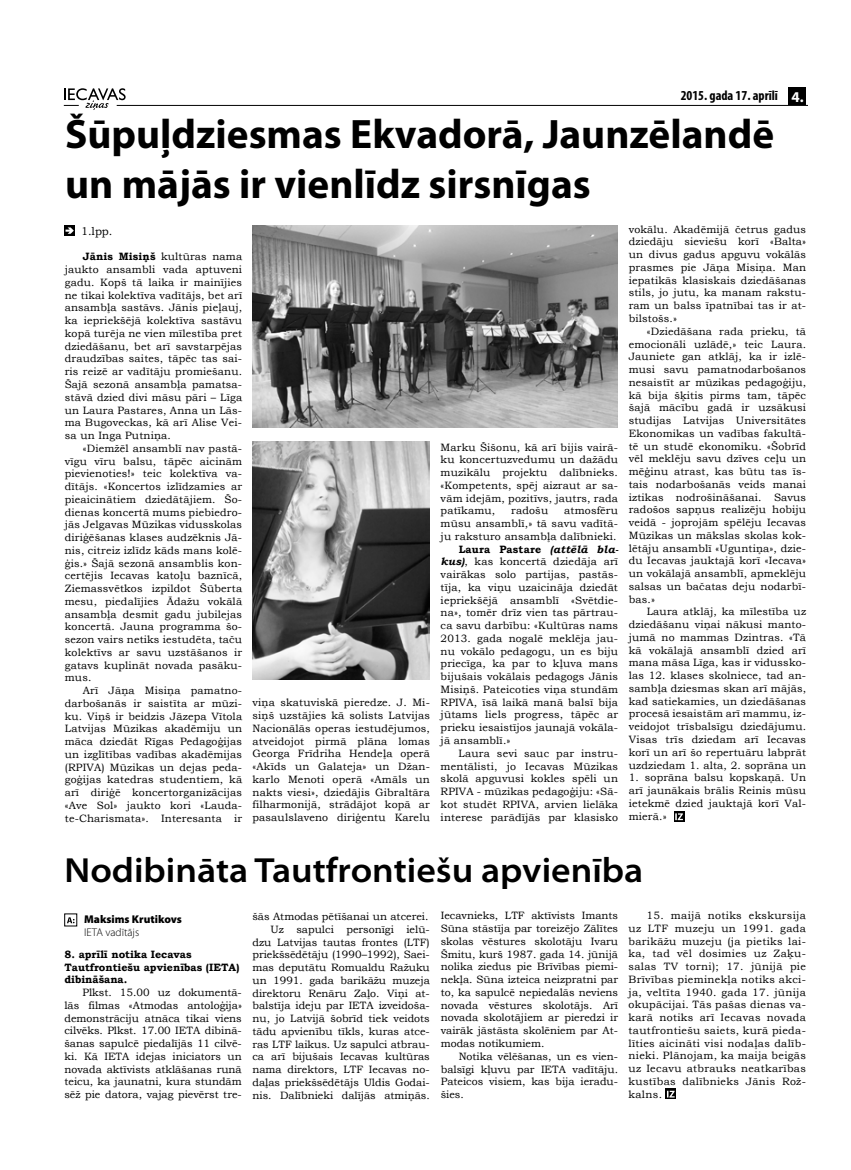
<style>
.page{position:relative;width:851px;height:1170px;background:#fff}
.page>*{position:absolute;margin:0;border:0;box-sizing:border-box;transform-origin:0 0}
.t1{font:700 41.25px/49.5px "Myriad Pro";color:#000}
.t2{font:600 semi-expanded 35px "Myriad Pro";color:#000}
.t3{font:700 condensed 13.75px "Myriad Pro";color:#000}
.t4{font:900 11.25px "Myriad Pro";color:#000}
.t5{font:300 11.25px "Myriad Pro";color:#000}
.t6{font:11.25px "Bookman Old Style";color:#000}
.t7{font:10.62px/12.8px "Bookman Old Style";letter-spacing:.015em;color:#000;text-align:justify}
.t8{font:700 10.62px/12.8px "Bookman Old Style";color:#000}
.s1{font-stretch:normal;font-size:15px;color:#fff}
.s2{font-weight:700}
.s3{font-style:italic}
.s4{font-weight:700;font-style:italic}
</style>
<div class="page">
<hr style="left:117px;top:105px;width:689px;height:1px;background:#000">
<div style="left:788px;top:87px;width:18px;height:18px;background:#000"></div>
<div style="left:64px;top:225px;width:11px;height:11px;background:#000"></div>
<svg style="left:65px;top:227px;width:9px;height:7px"></svg>
<svg style="left:67px;top:917px;width:7px;height:6px"></svg>
<div style="left:64px;top:913px;width:13px;height:13px;border:1px solid #000"></div>
<svg style="left:63px;top:88px;width:608px;height:22px"></svg>
<svg style="left:674px;top:811px;width:10px;height:10px"></svg>
<svg style="left:675px;top:813px;width:7px;height:7px"></svg>
<svg style="left:665px;top:1088px;width:11px;height:10px"></svg>
<svg style="left:666px;top:1090px;width:8px;height:7px"></svg>
<img style="left:252px;top:226px;width:366px;height:201px">
<img style="left:252px;top:441px;width:178px;height:238px">
<p class="t3" style="left:680px;top:87px;width:124px">2015. gada 17. aprīlī <span class="s1">4.</span></p>
<h1 class="t1" style="left:65px;top:108px;width:710px">Šūpuļdziesmas Ekvadorā, Jaunzēlandē un mājās ir vienlīdz sirsnīgas</h1>
<p class="t7" style="left:628px;top:223px;width:179px">vokālu. Akadēmijā četrus gadus dziedāju sieviešu korī «Balta» un divus gadus apguvu vokālās prasmes pie Jāņa Misiņa. Man iepatikās klasiskais dziedāšanas stils, jo jutu, ka manam rakstu&shy;ram un balss īpatnībai tas ir at&shy;bilstošs.»</p>
<p class="t7" style="left:628px;top:325px;width:179px;text-indent:18px">«Dziedāšana rada prieku, tā emocionāli uzlādē,» teic Laura.<br>Jauniete gan atklāj, ka ir izlē&shy;musi savu pamatnodarbošanos nesaistīt ar mūzikas pedagoģiju, kā bija šķitis pirms tam, tāpēc šajā mācību gadā ir uzsākusi studijas Latvijas Universitātes Ekonomikas un vadības fakultā&shy;tē un studē ekonomiku. «Šobrīd vēl meklēju savu dzīves ceļu un mēģinu atrast, kas būtu tas īs&shy;tais nodarbošanās veids manai iztikas nodrošināšanai. Savus radošos sapņus realizēju hobiju veidā - joprojām spēlēju Iecavas Mūzikas un mākslas skolas kok&shy;lētāju ansamblī «Uguntiņa», dzie&shy;du Iecavas jauktajā korī «Iecava» un vokālajā ansamblī, apmeklēju salsas un bačatas deju nodarbī&shy;bas.»</p>
<p class="t7" style="left:628px;top:605px;width:179px;text-indent:18px">Laura atklāj, ka mīlestība uz dziedāšanu viņai nākusi manto&shy;jumā no mammas Dzintras. «Tā kā vokālajā ansamblī dzied arī mana māsa Līga, kas ir vidussko&shy;las 12. klases skolniece, tad an&shy;sambļa dziesmas skan arī mājās, kad satiekamies, un dziedāšanas procesā iesaistām arī mammu, iz&shy;veidojot trīsbalsīgu dziedājumu.<br>Visas trīs dziedam arī Iecavas korī un arī šo repertuāru labprāt uzdziedam 1. alta, 2. soprāna un</p>
<p class="t7" style="left:628px;top:771px;width:179px">1. soprāna balsu kopskaņā. Un arī jaunākais brālis Reinis mūsu ietekmē dzied jauktajā korī Val&shy;mierā.»</p>
<h2 class="t2" style="left:64px;top:850px;width:580px">Nodibināta Tautfrontiešu apvienība</h2>
<p class="t6" style="left:81px;top:223px;width:33px">1.lpp.</p>
<p class="t7" style="left:65px;top:250px;width:179px;text-indent:18px"><span class="s2">Jānis Misiņš</span> kultūras nama jaukto ansambli vada aptuveni gadu. Kopš tā laika ir mainījies ne tikai kolektīva vadītājs, bet arī ansambļa sastāvs. Jānis pieļauj, ka iepriekšējā kolektīva sastāvu kopā turēja ne vien mīlestība pret dziedāšanu, bet arī savstarpējas draudzības saites, tāpēc tas sai&shy;ris reizē ar vadītāju promiešanu.<br>Šajā sezonā ansambļa pamatsa&shy;stāvā dzied divi māsu pāri – Līga un Laura Pastares, Anna un Lās&shy;ma Bugoveckas, kā arī Alise Vei&shy;sa un Inga Putniņa.</p>
<p class="t7" style="left:65px;top:442px;width:179px;text-indent:18px">«Diemžēl ansamblī nav pastā&shy;vīgu vīru balsu, tāpēc aicinām pievienoties!» teic kolektīva va&shy;dītājs. «Koncertos izlīdzamies ar pieaicinātiem dziedātājiem. Šo&shy;dienas koncertā mums piebiedro&shy;jās Jelgavas Mūzikas vidusskolas diriģēšanas klases audzēknis Jā&shy;nis, citreiz izlīdz kāds mans kolē&shy;ģis.» Šajā sezonā ansamblis kon&shy;certējis Iecavas katoļu baznīcā, Ziemassvētkos izpildot Šūberta mesu, piedalījies Ādažu vokālā ansambļa desmit gadu jubilejas koncertā. Jauna programma šo&shy;sezon vairs netiks iestudēta, taču kolektīvs ar savu uzstāšanos ir gatavs kuplināt novada pasāku&shy;mus.</p>
<p class="t7" style="left:65px;top:684px;width:179px;text-indent:18px">Arī Jāņa Misiņa pamatno&shy;darbošanās ir saistīta ar mūzi&shy;ku. Viņš ir beidzis Jāzepa Vītola Latvijas Mūzikas akadēmiju un māca dziedāt Rīgas Pedagoģijas un izglītības vadības akadēmijas (RPIVA) Mūzikas un dejas peda&shy;goģijas katedras studentiem, kā arī diriģē koncertorganizācijas «Ave Sol» jaukto kori «Lauda&shy;te-Charismata». Interesanta ir</p>
<p class="t7" style="left:252px;top:696px;width:179px">viņa skatuviskā pieredze. J. Mi&shy;siņš uzstājies kā solists Latvijas Nacionālās operas iestudējumos, atveidojot pirmā plāna lomas Georga Frīdriha Hendeļa operā «Akīds un Galateja» un Džan&shy;karlo Menoti operā «Amāls un nakts viesi», dziedājis Gibraltāra filharmonijā, strādājot kopā ar pasaulslaveno diriģentu Karelu</p>
<p class="t7" style="left:440px;top:440px;width:179px">Marku Šišonu, kā arī bijis vairā&shy;ku koncertuzvedumu un dažādu muzikālu projektu dalībnieks. «Kompetents, spēj aizraut ar sa&shy;vām idejām, pozitīvs, jautrs, rada patīkamu,</p>
<p class="t7" style="left:511px;top:504px;width:38px">radošu</p>
<p class="t7" style="left:564px;top:504px;width:55px">atmosfēru</p>
<p class="t7" style="left:440px;top:517px;width:179px">mūsu ansamblī,» tā savu vadītā-</p>
<p class="t7" style="left:440px;top:530px;width:177px">ju raksturo ansambļa dalībnieki.</p>
<p class="t8" style="left:458px;top:542px;width:161px">Laura Pastare <span class="s3">(attēlā bla-</span></p>
<p class="t7" style="left:440px;top:555px;width:179px"><span class="s4">kus)</span>, kas koncertā dziedāja arī</p>
<p class="t7" style="left:440px;top:568px;width:179px">vairākas solo partijas, pastās-</p>
<p class="t7" style="left:440px;top:581px;width:179px">tīja, ka viņu uzaicināja dziedāt</p>
<p class="t7" style="left:440px;top:593px;width:179px">iepriekšējā ansamblī «Svētdie-</p>
<p class="t7" style="left:440px;top:606px;width:179px">na», tomēr drīz vien tas pārtrau-</p>
<p class="t7" style="left:440px;top:619px;width:179px">ca savu darbību: «Kultūras nams</p>
<p class="t7" style="left:440px;top:632px;width:179px">2013. gada nogalē meklēja jau-</p>
<p class="t7" style="left:440px;top:644px;width:179px">nu vokālo pedagogu, un es biju</p>
<p class="t7" style="left:440px;top:657px;width:179px">priecīga, ka par to kļuva mans</p>
<p class="t7" style="left:440px;top:670px;width:179px">bijušais vokālais pedagogs Jānis</p>
<p class="t7" style="left:440px;top:683px;width:179px">Misiņš. Pateicoties viņa stundām</p>
<p class="t7" style="left:440px;top:695px;width:179px">RPIVA, īsā laikā manā balsī bija</p>
<p class="t7" style="left:440px;top:708px;width:179px">jūtams liels progress, tāpēc ar</p>
<p class="t7" style="left:440px;top:721px;width:179px">prieku iesaistījos jaunajā vokāla-</p>
<p class="t7" style="left:440px;top:734px;width:71px">jā ansamblī.»</p>
<p class="t7" style="left:458px;top:746px;width:161px">Laura sevi sauc par instru-</p>
<p class="t7" style="left:440px;top:759px;width:179px">mentālisti, jo Iecavas Mūzikas</p>
<p class="t7" style="left:440px;top:772px;width:179px">skolā apguvusi kokles spēli un</p>
<p class="t7" style="left:440px;top:785px;width:179px">RPIVA - mūzikas pedagoģiju: «Sā-</p>
<p class="t7" style="left:440px;top:797px;width:179px">kot studēt RPIVA, arvien lielāka</p>
<p class="t7" style="left:440px;top:810px;width:179px">interese parādījās par klasisko</p>
<p class="t4" style="left:84px;top:912px;width:99px">Maksims Krutikovs</p>
<p class="t5" style="left:84px;top:926px;width:57px">IETA vadītājs</p>
<p class="t8" style="left:64px;top:947px;width:177px">8. aprīlī notika Iecavas<br>Tautfrontiešu apvienības (IETA) dibināšana.</p>
<p class="t7" style="left:64px;top:986px;width:179px;text-indent:18px">Plkst. 15.00 uz dokumentā&shy;lās filmas «Atmodas antoloģija» demonstrāciju atnāca tikai viens cilvēks. Plkst. 17.00 IETA dibinā&shy;šanas sapulcē piedalījās 11 cilvē&shy;ki. Kā IETA idejas iniciators un novada aktīvists atklāšanas runā teicu, ka jaunatni, kura stundām sēž pie datora, vajag pievērst tre-</p>
<p class="t7" style="left:252px;top:910px;width:179px;text-align:right">šās Atmodas pētīšanai un atcerei.<br>Uz sapulci personīgi ielū&shy;dzu Latvijas tautas frontes (LTF) priekšsēdētāju (1990–1992), Saei&shy;mas deputātu Romualdu Ražuku un 1991. gada barikāžu muzeja direktoru Renāru Zaļo. Viņi at&shy;balstīja ideju par IETA izveidoša&shy;nu, jo Latvijā šobrīd tiek veidots tādu apvienību tīkls, kuras atce&shy;ras LTF laikus. Uz sapulci atbrau&shy;ca arī bijušais Iecavas kultūras nama direktors, LTF Iecavas no&shy;daļas priekšsēdētājs Uldis Godai&shy;nis. Dalībnieki dalījās atmiņās.</p>
<p class="t7" style="left:440px;top:909px;width:179px">Iecavnieks, LTF aktīvists Imants Sūna stāstīja par toreizējo Zālītes skolas vēstures skolotāju Ivaru Šmitu, kurš 1987. gada 14. jūnijā nolika ziedus pie Brīvības piemi&shy;nekļa. Sūna izteica neizpratni par to, ka sapulcē nepiedalās neviens novada vēstures skolotājs. Arī novada skolotājiem ar pieredzi ir vairāk jāstāsta skolēniem par At&shy;modas notikumiem.</p>
<p class="t7" style="left:440px;top:1049px;width:179px;text-indent:18px">Notika vēlēšanas, un es vien&shy;balsīgi kļuvu par IETA vadītāju.<br>Pateicos visiem, kas bija ieradu&shy;šies.</p>
<p class="t7" style="left:628px;top:909px;width:179px;text-indent:18px">15. maijā notiks ekskursija uz LTF muzeju un 1991. gada barikāžu muzeju (ja pietiks lai&shy;ka, tad vēl dosimies uz Zaķu&shy;salas TV torni); 17. jūnijā pie Brīvības pieminekļa notiks akci&shy;ja, veltīta 1940. gada 17. jūnija okupācijai. Tās pašas dienas va&shy;karā notiks arī Iecavas novada tautfrontiešu saiets, kurā pieda&shy;līties aicināti visi nodaļas dalīb&shy;nieki. Plānojam, ka maija beigās uz Iecavu atbrauks neatkarības kustības dalībnieks Jānis Rož&shy;kalns.</p>
</div>
